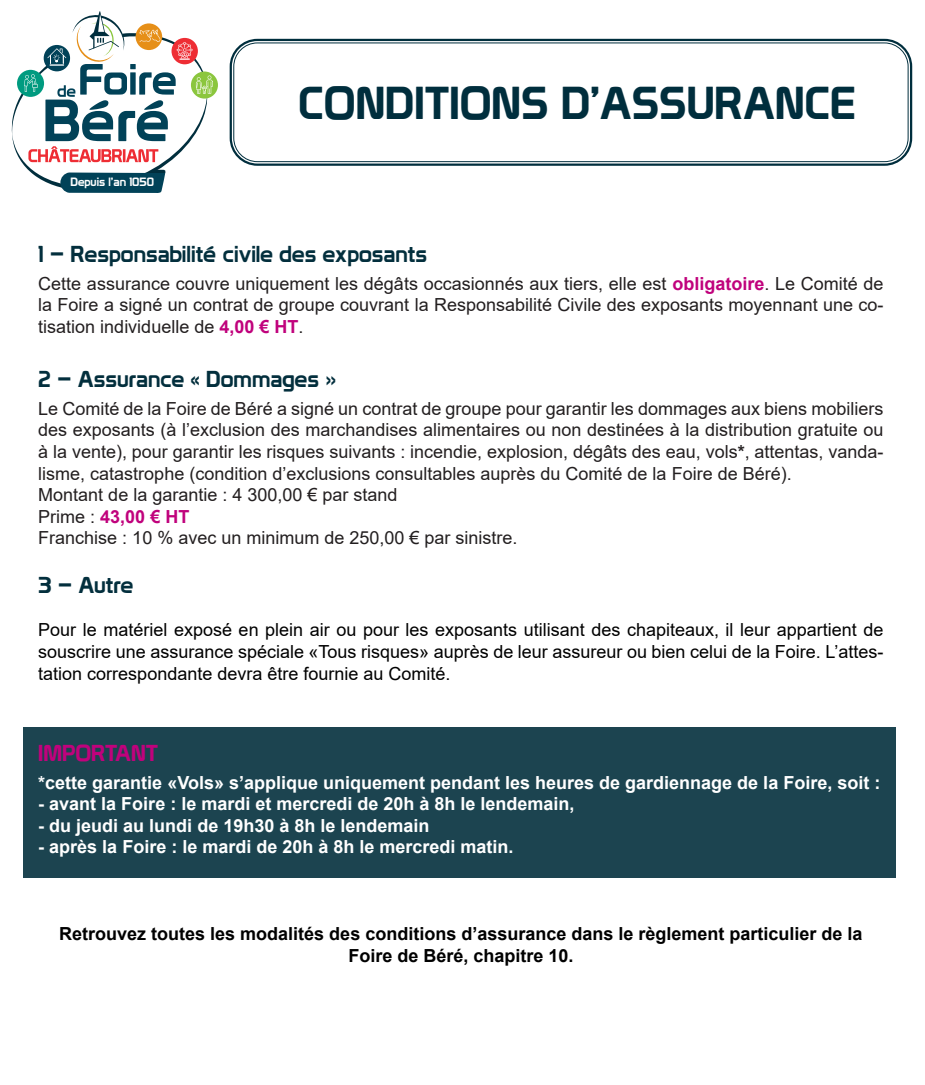
<style>
.page{position:relative;width:925px;height:1085px;background:#fff}
.page>*{position:absolute;margin:0;border:0;box-sizing:border-box;transform-origin:0 0}
.t1{font:45px "Prototype";color:#002e3d}
.t2{font:22.5px "Prototype";color:#032f3d}
.t3{font:22.5px "Prototype";color:#c0027c}
.t4{font:18px/21.6px "Arial";color:#231f20;text-align:justify}
.t5{font:18px/21.6px "Arial";color:#000;text-align:justify}
.t6{font:700 18px "Arial";color:#fff}
.t7{font:700 18px/21.6px "Arial";color:#000;text-align:center}
.t8{font:700 18px "Arial";color:#c0027c}
.t9{font:11.7px "Prototype";color:#fff}
.s1{font-weight:700;color:#c0027c}
.s2{font-weight:700}
.s3{font-weight:400;color:#231f20}
</style>
<div class="page">
<div style="left:24px;top:727px;width:872px;height:151px;background:#1c4450"></div>
<div style="left:230px;top:39px;width:682px;height:127px;border:2px solid #002e3d;border-radius:27px"></div>
<div style="left:233px;top:43px;width:675px;height:119px;border:1px solid #002e3d;border-radius:24px"></div>
<div style="left:191px;top:71px;width:27px;height:28px;background:#8bc63e;border-radius:50%"></div>
<svg style="left:12px;top:11px;width:201px;height:182px"></svg>
<p class="t9" style="left:70px;top:175px;width:85px">Depuis l’an 1050</p>
<p class="t1" style="left:298px;top:76px;width:559px">CONDITIONS D’ASSURANCE</p>
<p class="t2" style="left:38px;top:240px;width:390px">1 – Responsabilité civile des exposants</p>
<p class="t4" style="left:38px;top:272px;width:847px">Cette assurance couvre uniquement les dégâts occasionnés aux tiers, elle est <span class="s1">obligatoire</span>. Le Comité de la Foire a signé un contrat de groupe couvrant la Responsabilité Civile des exposants moyennant une co&shy;tisation individuelle de <span class="s1">4,00 € HT</span>.</p>
<p class="t2" style="left:38px;top:365px;width:299px">2 – Assurance « Dommages »</p>
<p class="t4" style="left:38px;top:397px;width:847px">Le Comité de la Foire de Béré a signé un contrat de groupe pour garantir les dommages aux biens mobiliers des exposants (à l’exclusion des marchandises alimentaires ou non destinées à la distribution gratuite ou à la vente), pour garantir les risques suivants : incendie, explosion, dégâts des eau, vols<span class="s2">*</span>, attentas, vanda&shy;lisme, catastrophe (condition d’exclusions consultables auprès du Comité de la Foire de Béré).</p>
<p class="t4" style="left:38px;top:484px;width:361px">Montant de la garantie : 4 300,00 € par stand</p>
<p class="t8" style="left:38px;top:503px;width:153px"><span class="s3">Prime :</span> 43,00 € HT</p>
<p class="t4" style="left:38px;top:527px;width:481px">Franchise : 10 % avec un minimum de 250,00 € par sinistre.</p>
<p class="t2" style="left:38px;top:571px;width:97px">3 – Autre</p>
<p class="t5" style="left:38px;top:619px;width:847px">Pour le matériel exposé en plein air ou pour les exposants utilisant des chapiteaux, il leur appartient de souscrire une assurance spéciale «Tous risques» auprès de leur assureur ou bien celui de la Foire. L’attes&shy;tation correspondante devra être fournie au Comité.</p>
<p class="t3" style="left:38px;top:739px;width:121px">IMPORTANT</p>
<p class="t6" style="left:38px;top:769px;width:843px">*cette garantie «Vols» s’applique uniquement pendant les heures de gardiennage de la Foire, soit :</p>
<p class="t6" style="left:38px;top:791px;width:538px">- avant la Foire : le mardi et mercredi de 20h à 8h le lendemain,</p>
<p class="t6" style="left:38px;top:812px;width:393px">- du jeudi au lundi de 19h30 à 8h le lendemain</p>
<p class="t6" style="left:38px;top:834px;width:477px">- après la Foire : le mardi de 20h à 8h le mercredi matin.</p>
<p class="t7" style="left:59px;top:922px;width:805px">Retrouvez toutes les modalités des conditions d’assurance dans le règlement particulier de la<br>Foire de Béré, chapitre 10.</p>
</div>
